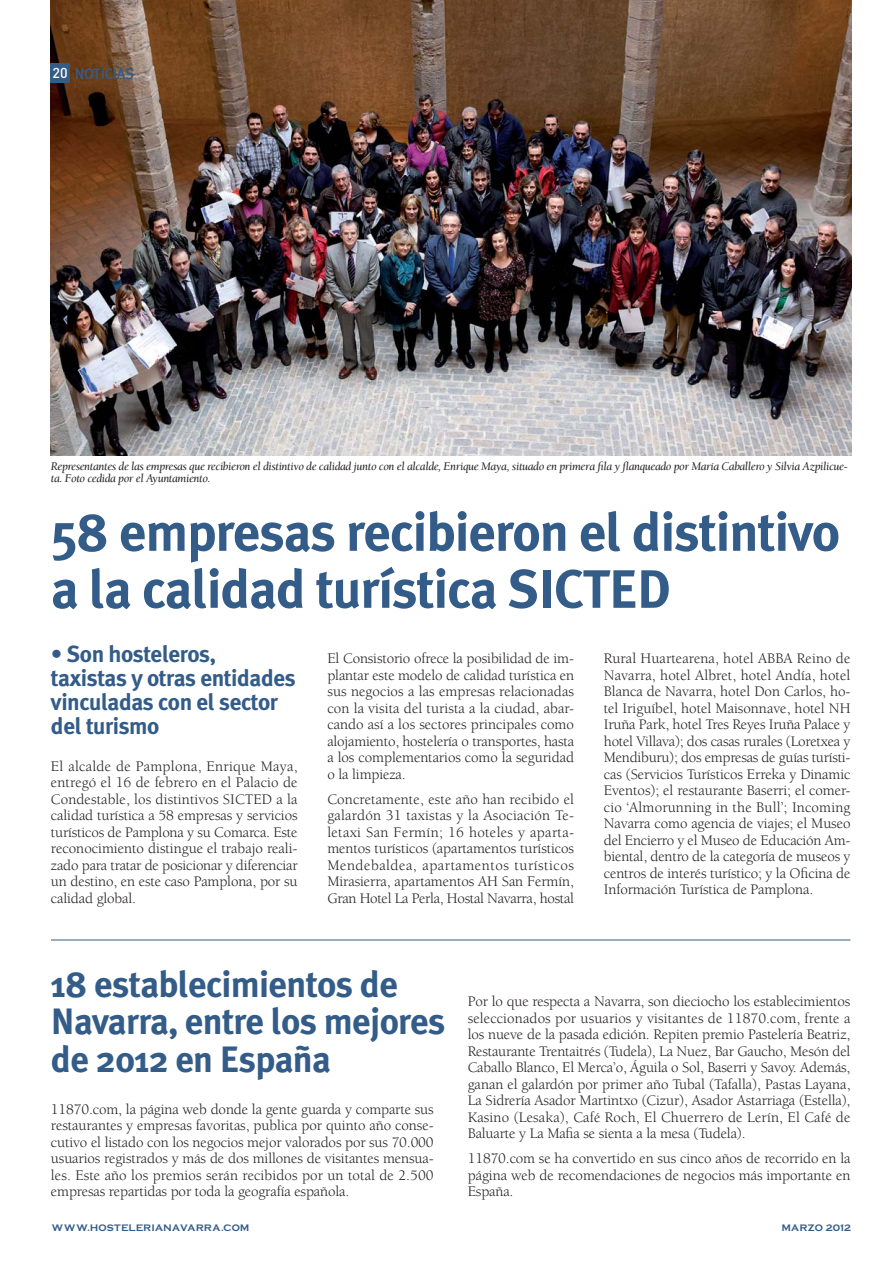
<style>
.page{position:relative;width:893px;height:1263px;background:#fff}
.page>*{position:absolute;margin:0;border:0;box-sizing:border-box;transform-origin:0 0}
.t1{font:700 54px/57px "Meta Plus";letter-spacing:-.02em;color:#335c88}
.t2{font:700 36.6px/37.8px "Meta Plus";letter-spacing:-.02em;color:#335c88}
.t3{font:700 23.25px/24px "Meta Plus";letter-spacing:-.02em;color:#335c88}
.t4{font:15px/16.5px "Berkeley";letter-spacing:-.01em;color:#231f20;text-align:justify}
.t5{font:500 15px "Meta Plus";letter-spacing:-.02em;color:#335c88}
.t6{font:italic 12px/12px "Berkeley";letter-spacing:-.03em;color:#231f20}
.t7{font:9.75px "C Plate Bld";letter-spacing:.025em;color:#335c88}
.s1{font-family:"DIN";font-size:14.25px;color:#fff}
</style>
<div class="page">
<img style="left:51px;top:0;width:800px;height:455px">
<hr style="left:51px;top:940px;width:799px;height:1px;background:#335c88">
<div style="left:51px;top:64px;width:19px;height:19px;background:#335c88"></div>
<p class="t5" style="left:53px;top:64px;width:83px"><span class="s1">20</span> NOTICIAS</p>
<p class="t6" style="left:51px;top:461px;width:798px">Representantes de las empresas que recibieron el distintivo de calidad junto con el alcalde, Enrique Maya, situado en primera fila y flanqueado por María Caballero y Silvia Azpilicue&shy;ta. Foto cedida por el Ayuntamiento.</p>
<h1 class="t1" style="left:51px;top:503px;width:790px">58 empresas recibieron el distintivo a la calidad turística SICTED</h1>
<h3 class="t3" style="left:51px;top:642px;width:246px">• Son hosteleros, taxistas y otras entidades vinculadas con el sector del turismo</h3>
<p class="t4" style="left:51px;top:759px;width:248px">El alcalde de Pamplona, Enrique Maya, entregó el 16 de febrero en el Palacio de Condestable, los distintivos SICTED a la calidad turística a 58 empresas y servicios turísticos de Pamplona y su Comarca. Este reconocimiento distingue el trabajo reali&shy;zado para tratar de posicionar y diferenciar un destino, en este caso Pamplona, por su calidad global.</p>
<p class="t4" style="left:327px;top:652px;width:248px">El Consistorio ofrece la posibilidad de im&shy;plantar este modelo de calidad turística en sus negocios a las empresas relacionadas con la visita del turista a la ciudad, abar&shy;cando así a los sectores principales como alojamiento, hostelería o transportes, hasta a los complementarios como la seguridad o la limpieza.</p>
<p class="t4" style="left:327px;top:792px;width:248px">Concretamente, este año han recibido el galardón 31 taxistas y la Asociación Te&shy;letaxi San Fermín; 16 hoteles y aparta&shy;mentos turísticos (apartamentos turísticos Mendebaldea, apartamentos turísticos Mirasierra, apartamentos AH San Fermín, Gran Hotel La Perla, Hostal Navarra, hostal</p>
<p class="t4" style="left:604px;top:652px;width:248px">Rural Huartearena, hotel ABBA Reino de Navarra, hotel Albret, hotel Andía, hotel Blanca de Navarra, hotel Don Carlos, ho&shy;tel Iriguíbel, hotel Maisonnave, hotel NH Iruña Park, hotel Tres Reyes Iruña Palace y hotel Villava); dos casas rurales (Loretxea y Mendiburu); dos empresas de guías turísti&shy;cas (Servicios Turísticos Erreka y Dinamic Eventos); el restaurante Baserri; el comer&shy;cio ‘Almorunning in the Bull’; Incoming Navarra como agencia de viajes; el Museo del Encierro y el Museo de Educación Am&shy;biental, dentro de la categoría de museos y centros de interés turístico; y la Oficina de Información Turística de Pamplona.</p>
<h2 class="t2" style="left:51px;top:964px;width:396px">18 establecimientos de<br>Navarra, entre los mejores de 2012 en España</h2>
<p class="t4" style="left:51px;top:1102px;width:384px">11870.com, la página web donde la gente guarda y comparte sus restaurantes y empresas favoritas, publica por quinto año conse&shy;cutivo el listado con los negocios mejor valorados por sus 70.000 usuarios registrados y más de dos millones de visitantes mensua&shy;les. Este año los premios serán recibidos por un total de 2.500 empresas repartidas por toda la geografía española.</p>
<p class="t4" style="left:468px;top:994px;width:384px">Por lo que respecta a Navarra, son dieciocho los establecimientos seleccionados por usuarios y visitantes de 11870.com, frente a los nueve de la pasada edición. Repiten premio Pastelería Beatriz, Restaurante Trentaitrés (Tudela), La Nuez, Bar Gaucho, Mesón del Caballo Blanco, El Merca’o, Águila o Sol, Baserri y Savoy. Además, ganan el galardón por primer año Tubal (Tafalla), Pastas Layana, La Sidrería Asador Martintxo (Cizur), Asador Astarriaga (Estella), Kasino (Lesaka), Café Roch, El Chuerrero de Lerín, El Café de Baluarte y La Mafia se sienta a la mesa (Tudela).</p>
<p class="t4" style="left:468px;top:1151px;width:384px">11870.com se ha convertido en sus cinco años de recorrido en la página web de recomendaciones de negocios más importante en España.</p>
<p class="t7" style="left:52px;top:1222px;width:199px">WWW.HOSTELERIANAVARRA.COM</p>
<p class="t7" style="left:782px;top:1222px;width:71px">MARZO 2012</p>
</div>
